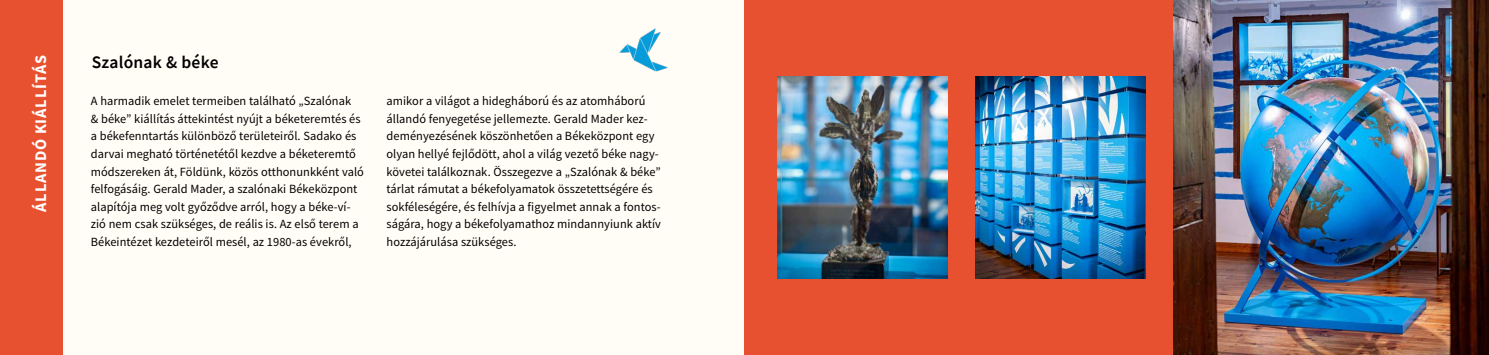
<style>
.page{position:relative;width:1489px;height:355px;background:#fff}
.page>*{position:absolute;margin:0;border:0;box-sizing:border-box;transform-origin:0 0}
.t1{font:600 17.5px "Source Sans Pro";letter-spacing:.01em;color:#000}
.t2{font:700 16.25px "Source Sans Pro";letter-spacing:.045em;color:#fff}
.t3{font:12.5px/17.5px "Source Sans Pro";letter-spacing:.005em;color:#000}
</style>
<div class="page">
<div style="left:0;top:0;width:744px;height:354px;background:#fffdf5"></div>
<div style="left:744px;top:0;width:744px;height:354px;background:#e7512f"></div>
<img style="left:1173px;top:0;width:315px;height:354px">
<img style="left:975px;top:76px;width:170px;height:202px">
<img style="left:777px;top:76px;width:170px;height:202px">
<div style="left:0;top:0;width:63px;height:354px;background:#e7512f"></div>
<img style="left:619px;top:28px;width:48px;height:44px">
<h2 class="t2" style="left:30px;top:211px;width:158px;rotate:-90deg">ÁLLANDÓ KIÁLLÍTÁS</h2>
<h1 class="t1" style="left:92px;top:51px;width:128px">Szalónak &amp; béke</h1>
<p class="t3" style="left:91px;top:92px;width:274px">A harmadik emelet termeiben található „Szalónak<br>&amp; béke” kiállítás áttekintést nyújt a béketeremtés és a békefenntartás különböző területeiről. Sadako és darvai megható történetétől kezdve a béketeremtő módszereken át, Földünk, közös otthonunkként való felfogásáig. Gerald Mader, a szalónaki Békeközpont alapítója meg volt győződve arról, hogy a béke-ví&shy;zió nem csak szükséges, de reális is. Az első terem a Békeintézet kezdeteiről mesél, az 1980-as évekről,</p>
<p class="t3" style="left:386px;top:92px;width:276px">amikor a világot a hidegháború és az atomháború állandó fenyegetése jellemezte. Gerald Mader kez&shy;deményezésének köszönhetően a Békeközpont egy olyan hellyé fejlődött, ahol a világ vezető béke nagy&shy;követei találkoznak. Összegezve a „Szalónak &amp; béke” tárlat rámutat a békefolyamatok összetettségére és sokféleségére, és felhívja a figyelmet annak a fontos&shy;ságára, hogy a békefolyamathoz mindannyiunk aktív hozzájárulása szükséges.</p>
</div>
